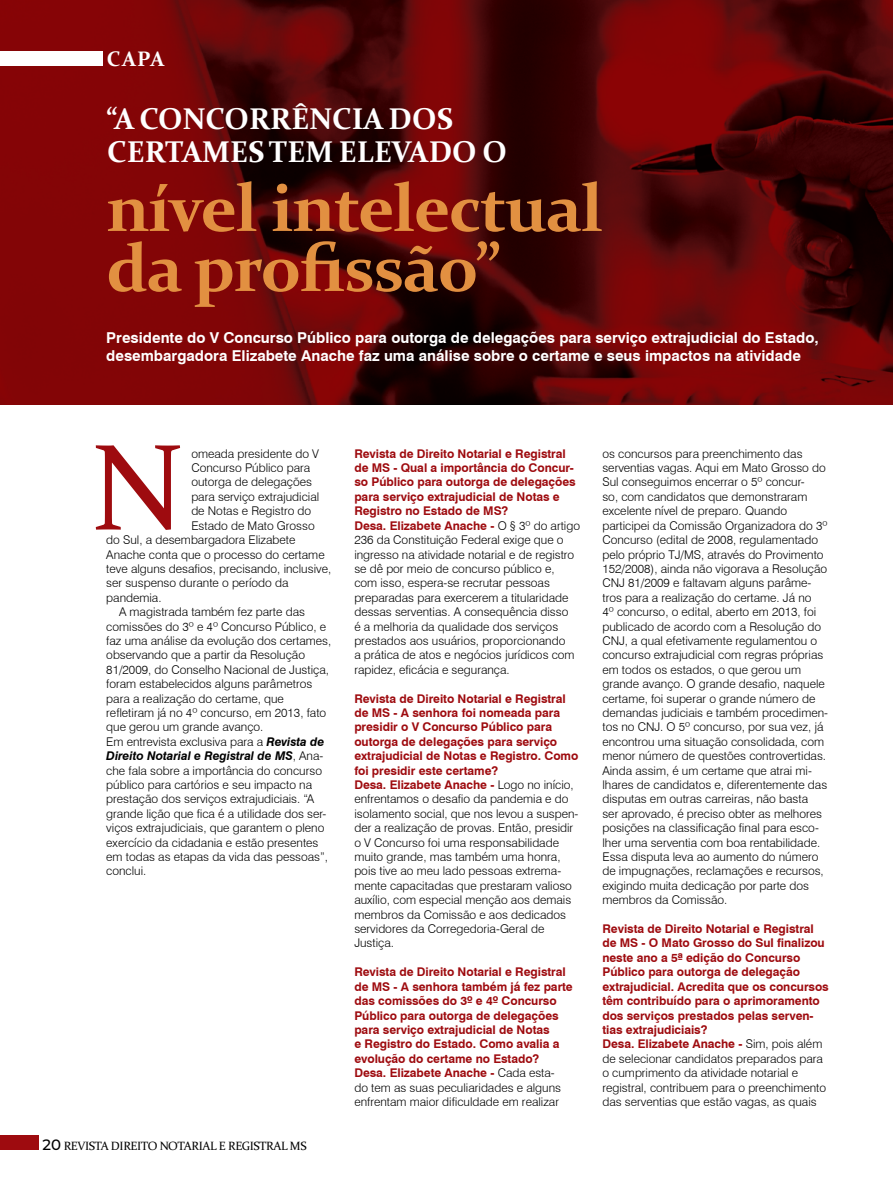
<style>
.page{position:relative;width:893px;height:1191px;background:#fff}
.page>*{position:absolute;margin:0;border:0;box-sizing:border-box;transform-origin:0 0}
.t1{font:123px "Constantia";color:#9e0b0f}
.t2{font:700 67.5px/60px "Constantia";letter-spacing:-.02em;color:#e29041}
.t3{font:700 30px/33px "Constantia";color:#fff}
.t4{font:700 21px "Constantia";color:#fff}
.t5{font:700 15px/18px "Swiss 721 BT";color:#fff}
.t6{font:300 12px/14.4px "Swiss 721 BT";color:#000}
.t7{font:700 12px/14.4px "Swiss 721 BT";letter-spacing:-.005em;color:#9e0b0f}
.t8{font:12px "Constantia";letter-spacing:-.03em;color:#000}
.t9{font:italic 700 12px "Swiss 721 BT";letter-spacing:-.005em;color:#000}
.s1{font-weight:700;font-style:italic}
.s2{font-weight:300;font-style:normal}
.s3{font-family:"Montserrat";font-weight:500;font-size:15px}
.s4{font-weight:700;color:#9e0b0f}
.s5{font-weight:300;color:#000}
</style>
<div class="page">
<img style="left:0;top:0;width:893px;height:404px">
<div style="left:0;top:51px;width:102px;height:15px;background:#fff"></div>
<div style="left:0;top:1135px;width:38px;height:15px;background:#9e0b0f"></div>
<h3 class="t4" style="left:107px;top:44px;width:59px">CAPA</h3>
<h3 class="t3" style="left:106px;top:101px;width:403px">“A CONCORRÊNCIA DOS<br>CERTAMES TEM ELEVADO O</h3>
<h2 class="t2" style="left:106px;top:175px;width:498px">nível intelectual da profissão”</h2>
<p class="t5" style="left:106px;top:329px;width:714px">Presidente do V Concurso Público para outorga de delegações para serviço extrajudicial do Estado, desembargadora Elizabete Anache faz uma análise sobre o certame e seus impactos na atividade</p>
<h1 class="t1" style="left:91px;top:404px;width:94px">N</h1>
<p class="t6" style="left:191px;top:446px;width:129px">omeada presidente do V</p>
<p class="t6" style="left:191px;top:460px;width:120px">Concurso Público para</p>
<p class="t6" style="left:191px;top:475px;width:122px">outorga de delegações</p>
<p class="t6" style="left:191px;top:489px;width:129px">para serviço extrajudicial</p>
<p class="t6" style="left:191px;top:504px;width:121px">de Notas e Registro do</p>
<p class="t6" style="left:191px;top:518px;width:125px">Estado de Mato Grosso</p>
<p class="t6" style="left:106px;top:532px;width:191px">do Sul, a desembargadora Elizabete</p>
<p class="t6" style="left:106px;top:547px;width:220px">Anache conta que o processo do certame</p>
<p class="t6" style="left:106px;top:561px;width:226px">teve alguns desafios, precisando, inclusive,</p>
<p class="t6" style="left:106px;top:576px;width:184px">ser suspenso durante o período da</p>
<p class="t6" style="left:106px;top:590px;width:57px">pandemia.</p>
<p class="t6" style="left:119px;top:604px;width:187px">A magistrada também fez parte das</p>
<p class="t6" style="left:106px;top:619px;width:221px">comissões do 3º e 4º Concurso Público, e</p>
<p class="t6" style="left:106px;top:633px;width:227px">faz uma análise da evolução dos certames,</p>
<p class="t6" style="left:106px;top:648px;width:200px">observando que a partir da Resolução</p>
<p class="t6" style="left:106px;top:662px;width:224px">81/2009, do Conselho Nacional de Justiça,</p>
<p class="t6" style="left:106px;top:676px;width:207px">foram estabelecidos alguns parâmetros</p>
<p class="t6" style="left:106px;top:691px;width:179px">para a realização do certame, que</p>
<p class="t6" style="left:106px;top:705px;width:222px">refletiram já no 4º concurso, em 2013, fato</p>
<p class="t6" style="left:106px;top:720px;width:159px">que gerou um grande avanço.</p>
<p class="t6" style="left:106px;top:734px;width:220px">Em entrevista exclusiva para a <span class="s1">Revista de</span></p>
<p class="t9" style="left:106px;top:747px;width:219px">Direito Notarial e Registral de MS<span class="s2">, Ana-</span></p>
<p class="t6" style="left:106px;top:763px;width:217px">che fala sobre a importância do concurso</p>
<p class="t6" style="left:106px;top:777px;width:207px">público para cartórios e seu impacto na</p>
<p class="t6" style="left:106px;top:792px;width:209px">prestação dos serviços extrajudiciais. “A</p>
<p class="t6" style="left:106px;top:806px;width:222px">grande lição que fica é a utilidade dos ser-</p>
<p class="t6" style="left:106px;top:820px;width:220px">viços extrajudiciais, que garantem o pleno</p>
<p class="t6" style="left:106px;top:835px;width:214px">exercício da cidadania e estão presentes</p>
<p class="t6" style="left:106px;top:849px;width:223px">em todas as etapas da vida das pessoas”,</p>
<p class="t6" style="left:106px;top:864px;width:42px">conclui.</p>
<p class="t8" style="left:43px;top:1138px;width:266px"><span class="s3">20</span> REVISTA DIREITO NOTARIAL E REGISTRAL MS</p>
<p class="t6" style="left:354px;top:446px;width:227px"><span class="s4">Revista de Direito Notarial e Registral de MS - Qual a importância do Concur&shy;so Público para outorga de delegações para serviço extrajudicial de Notas e Registro no Estado de MS?<br>Desa. Elizabete Anache -</span> O § 3º do artigo 236 da Constituição Federal exige que o ingresso na atividade notarial e de registro se dê por meio de concurso público e, com isso, espera-se recrutar pessoas preparadas para exercerem a titularidade dessas serventias. A consequência disso<br>é a melhoria da qualidade dos serviços prestados aos usuários, proporcionando<br>a prática de atos e negócios jurídicos com rapidez, eficácia e segurança.</p>
<p class="t6" style="left:354px;top:691px;width:226px"><span class="s4">Revista de Direito Notarial e Registral de MS - A senhora foi nomeada para presidir o V Concurso Público para outorga de delegações para serviço extrajudicial de Notas e Registro. Como foi presidir este certame?<br>Desa. Elizabete Anache -</span> Logo no início, enfrentamos o desafio da pandemia e do isolamento social, que nos levou a suspen&shy;der a realização de provas. Então, presidir o V Concurso foi uma responsabilidade muito grande, mas também uma honra, pois tive ao meu lado pessoas extrema&shy;mente capacitadas que prestaram valioso auxílio, com especial menção aos demais membros da Comissão e aos dedicados servidores da Corregedoria-Geral de Justiça.</p>
<p class="t7" style="left:354px;top:964px;width:220px">Revista de Direito Notarial e Registral de MS - A senhora também já fez parte das comissões do 3º e 4º Concurso Público para outorga de delegações para serviço extrajudicial de Notas<br>e Registro do Estado. Como avalia a evolução do certame no Estado?<br>Desa. Elizabete Anache - <span class="s5">Cada esta-<br>do tem as suas peculiaridades e alguns enfrentam maior dificuldade em realizar</span></p>
<p class="t6" style="left:602px;top:446px;width:227px">os concursos para preenchimento das serventias vagas. Aqui em Mato Grosso do Sul conseguimos encerrar o 5º concur-<br>so, com candidatos que demonstraram excelente nível de preparo. Quando participei da Comissão Organizadora do 3º Concurso (edital de 2008, regulamentado pelo próprio TJ/MS, através do Provimento 152/2008), ainda não vigorava a Resolução CNJ 81/2009 e faltavam alguns parâme&shy;tros para a realização do certame. Já no<br>4º concurso, o edital, aberto em 2013, foi publicado de acordo com a Resolução do CNJ, a qual efetivamente regulamentou o concurso extrajudicial com regras próprias em todos os estados, o que gerou um grande avanço. O grande desafio, naquele certame, foi superar o grande número de demandas judiciais e também procedimen&shy;tos no CNJ. O 5º concurso, por sua vez, já encontrou uma situação consolidada, com menor número de questões controvertidas.<br>Ainda assim, é um certame que atrai mi&shy;lhares de candidatos e, diferentemente das disputas em outras carreiras, não basta<br>ser aprovado, é preciso obter as melhores posições na classificação final para esco&shy;lher uma serventia com boa rentabilidade.<br>Essa disputa leva ao aumento do número de impugnações, reclamações e recursos, exigindo muita dedicação por parte dos membros da Comissão.</p>
<p class="t7" style="left:602px;top:921px;width:228px">Revista de Direito Notarial e Registral de MS - O Mato Grosso do Sul finalizou neste ano a 5ª edição do Concurso Público para outorga de delegação extrajudicial. Acredita que os concursos têm contribuído para o aprimoramento dos serviços prestados pelas serven&shy;tias extrajudiciais?<br>Desa. Elizabete Anache - <span class="s5">Sim, pois além de selecionar candidatos preparados para o cumprimento da atividade notarial e registral, contribuem para o preenchimento das serventias que estão vagas, as quais</span></p>
</div>
